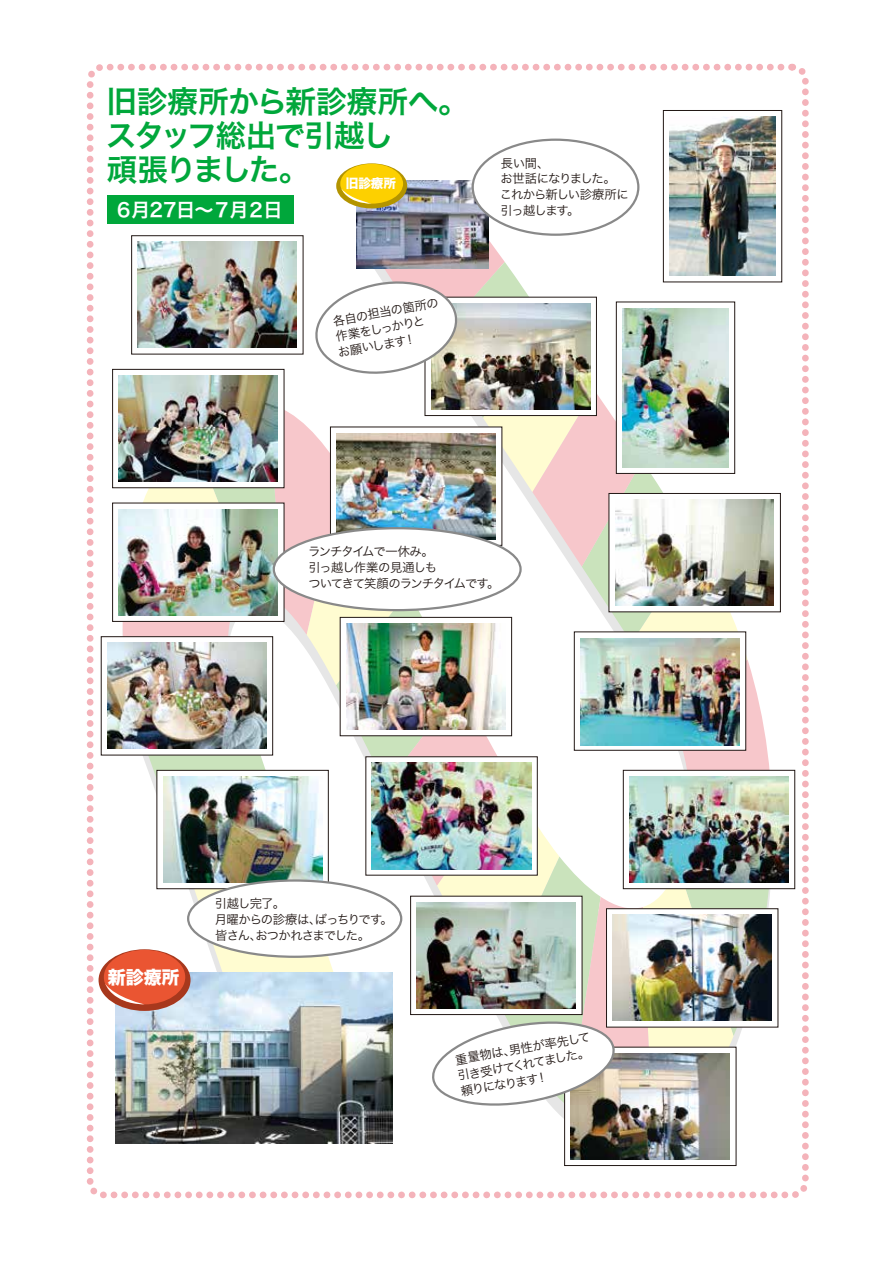
<style>
.page{position:relative;width:893px;height:1263px;background:#fff}
.page>*{position:absolute;margin:0;border:0;box-sizing:border-box;transform-origin:0 0}
.t1{font:30.6px/34px "Hira Kaku Pro W6";letter-spacing:-.045em;color:#00a73b}
.t2{font:19.2px "Hira Kaku Pro W6";letter-spacing:-.1em;color:#fff}
.t3{font:18px "Hira Kaku Std W8";color:#fff}
.t4{font:12.6px "Hira Kaku Std W8";color:#fff}
.t5{font:12.3px/16.2px "Hira Kaku Pro W3";letter-spacing:-.075em;color:#221815}
</style>
<div class="page">
<div style="left:87px;top:64px;width:722px;height:1134px;border:7px dashed #f4b3ba;border-radius:13px"></div>
<div style="left:609px;top:493px;width:172px;height:119px;background:#fff;border:1px solid #221815"></div>
<img style="left:774px;top:776px;width:15px;height:106px">
<svg style="left:564px;top:1136px;width:172px;height:30px"></svg>
<img style="left:571px;top:1136px;width:159px;height:23px">
<div style="left:663px;top:110px;width:119px;height:172px;background:#fff;border:1px solid #221815"></div>
<img style="left:669px;top:117px;width:107px;height:159px">
<img style="left:406px;top:180px;width:67px;height:4px">
<img style="left:116px;top:1136px;width:276px;height:7px">
<div style="left:99px;top:949px;width:92px;height:62px;background:#a7381d;border-radius:50%"></div>
<svg style="left:336px;top:163px;width:71px;height:45px"></svg>
<div style="left:340px;top:164px;width:63px;height:40px;background:#fdd000;border-radius:50%"></div>
<img style="left:105px;top:184px;width:669px;height:952px">
<h1 class="t1" style="left:106px;top:83px;width:364px">旧診療所から新診療所へ。スタッフ総出で引越し<br>頑張りました。</h1>
<h2 class="t2" style="left:114px;top:192px;width:170px">６月27日～７月２日</h2>
<p class="t4" style="left:346px;top:176px;width:52px">旧診療所</p>
<p class="t5" style="left:331px;top:312px;width:109px;line-height:15.8px;rotate:-10deg">各自の担当の箇所の作業をしっかりと<br>お願いします！</p>
<p class="t5" style="left:500px;top:154px;width:130px;line-height:15.8px">長い間、<br>お世話になりました。これから新しい診療所に引っ越します。</p>
<p class="t5" style="left:308px;top:542px;width:193px">ランチタイムで一休み。<br>引っ越し作業の見通しも<br>ついてきて笑顔のランチタイムです。</p>
<h3 class="t3" style="left:108px;top:967px;width:73px">新診療所</h3>
<p class="t5" style="left:215px;top:894px;width:180px">引越し完了。<br>月曜からの診療は、ばっちりです。皆さん、おつかれさまでした。</p>
<p class="t5" style="left:453px;top:1051px;width:139px;rotate:-10deg">重量物は、男性が率先して引き受けてくれてました。頼りになります！</p>
</div>
